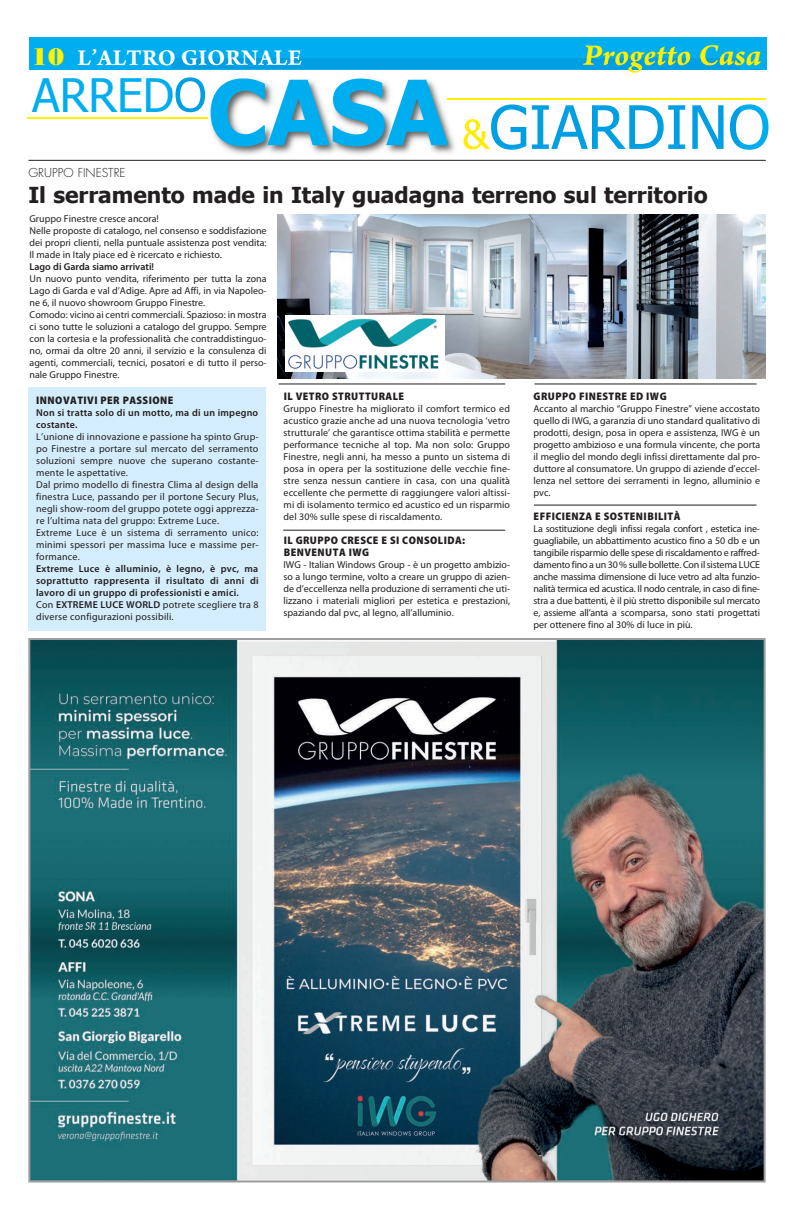
<style>
.page{position:relative;width:794px;height:1208px;background:#fff}
.page>*{position:absolute;margin:0;border:0;box-sizing:border-box;transform-origin:0 0}
.t1{font:700 90px "Tahoma";color:#00aeef}
.t2{font:46px "Tahoma";color:#00aeef}
.t3{font:32px "Arno Pro Bold Italic Sm Text";color:#fff101}
.t4{font:700 24px "Arno Pro";letter-spacing:.01em;color:#fff}
.t5{font:700 22px "Tahoma";color:#231f20}
.t6{font:300 12px "Futura Std";color:#231f20}
.t7{font:900 semi-condensed 11px/12px "Myriad Pro";letter-spacing:.04em;color:#231f20}
.t8{font:10px/12px "Myriad Pro";color:#231f20;text-align:justify}
.t9{font:10px/12px "Myriad Pro";letter-spacing:.02em;color:#231f20}
.t10{font:600 10px/12px "Myriad Pro";letter-spacing:.02em;color:#231f20}
.t11{font:600 10px "Myriad Pro";color:#231f20}
.s1{font-family:"Bodoni Std Poster";font-weight:400;color:#fff101}
.s2{font-weight:400}
</style>
<div class="page">
<img style="left:28px;top:638px;width:737px;height:544px">
<div style="left:29px;top:37px;width:737px;height:33px;background:#00aeef"></div>
<hr style="left:27px;top:117px;width:181px;height:2px;background:#fff101">
<hr style="left:447px;top:98px;width:318px;height:2px;background:#fff101">
<img style="left:172px;top:58px;width:567px;height:102px">
<img style="left:172px;top:58px;width:129px;height:7px">
<img style="left:302px;top:65px;width:272px;height:1px">
<img style="left:583px;top:58px;width:156px;height:15px">
<img style="left:172px;top:77px;width:33px;height:35px">
<img style="left:463px;top:119px;width:27px;height:30px">
<img style="left:491px;top:104px;width:248px;height:46px">
<img style="left:172px;top:117px;width:36px;height:2px">
<img style="left:447px;top:98px;width:292px;height:2px">
<hr style="left:29px;top:160px;width:737px;height:1px;background:#231f20">
<img style="left:278px;top:214px;width:487px;height:164px">
<img style="left:285px;top:315px;width:160px;height:56px">
<div style="left:29px;top:387px;width:237px;height:244px;background:#d4edfc"></div>
<hr style="left:534px;top:384px;width:222px;height:1px;background:#231f20">
<hr style="left:534px;top:505px;width:222px;height:1px;background:#231f20">
<hr style="left:283px;top:530px;width:222px;height:1px;background:#231f20">
<hr style="left:279px;top:384px;width:226px;height:1px;background:#231f20">
<h3 class="t4" style="left:32px;top:42px;width:271px"><span class="s1">10</span> L’ALTRO GIORNALE</h3>
<h3 class="t3" style="left:583px;top:35px;width:180px">Progetto Casa</h3>
<h2 class="t2" style="left:32px;top:64px;width:176px">ARREDO</h2>
<h1 class="t1" style="left:208px;top:49px;width:242px">CASA</h1>
<p class="t6" style="left:28px;top:165px;width:99px">GRUPPO FINESTRE</p>
<h3 class="t5" style="left:28px;top:180px;width:681px">Il serramento made in Italy guadagna terreno sul territorio</h3>
<p class="t8" style="left:30px;top:213px;width:239px;text-align:left">Gruppo Finestre cresce ancora!<br>Nelle proposte di catalogo, nel consenso e soddisfazione dei propri clienti, nella puntuale assistenza post vendita:<br>Il made in Italy piace ed è ricercato e richiesto.</p>
<p class="t11" style="left:30px;top:262px;width:126px">Lago di Garda siamo arrivati!</p>
<p class="t8" style="left:30px;top:273px;width:239px;text-align:left">Un nuovo punto vendita, riferimento per tutta la zona Lago di Garda e val d’Adige. Apre ad Affi, in via Napoleo&shy;ne 6, il nuovo showroom Gruppo Finestre.<br>Comodo: vicino ai centri commerciali. Spazioso: in mostra ci sono tutte le soluzioni a catalogo del gruppo. Sempre con la cortesia e la professionalità che contraddistinguo&shy;no, ormai da oltre 20 anni, il servizio e la consulenza di agenti, commerciali, tecnici, posatori e di tutto il perso&shy;nale Gruppo Finestre.</p>
<p class="t7" style="left:36px;top:394px;width:139px">INNOVATIVI PER PASSIONE</p>
<p class="t10" style="left:36px;top:407px;width:223px">Non si tratta solo di un motto, ma di un impegno costante.</p>
<p class="t9" style="left:36px;top:431px;width:224px">L’unione di innovazione e passione ha spinto Grup&shy;po Finestre a portare sul mercato del serramento soluzioni sempre nuove che superano costante&shy;mente le aspettative.<br>Dal primo modello di finestra Clima al design della finestra Luce, passando per il portone Secury Plus, negli show-room del gruppo potete oggi apprezza&shy;re l’ultima nata del gruppo: Extreme Luce.<br>Extreme Luce è un sistema di serramento unico: minimi spessori per massima luce e massime per&shy;formance.</p>
<p class="t10" style="left:36px;top:563px;width:224px">Extreme Luce è alluminio, è legno, è pvc, ma soprattutto rappresenta il risultato di anni di lavoro di un gruppo di professionisti e amici.<br><span class="s2">Con</span> EXTREME LUCE WORLD <span class="s2">potrete scegliere tra 8 diverse configurazioni possibili.</span></p>
<p class="t7" style="left:284px;top:390px;width:122px">IL VETRO STRUTTURALE</p>
<p class="t8" style="left:283px;top:403px;width:228px">Gruppo Finestre ha migliorato il comfort termico ed acustico grazie anche ad una nuova tecnologia ‘vetro strutturale’ che garantisce ottima stabilità e permette performance tecniche al top. Ma non solo: Gruppo Finestre, negli anni, ha messo a punto un sistema di posa in opera per la sostituzione delle vecchie fine&shy;stre senza nessun cantiere in casa, con una qualità eccellente che permette di raggiungere valori altissi&shy;mi di isolamento termico ed acustico ed un risparmio del 30% sulle spese di riscaldamento.</p>
<p class="t7" style="left:284px;top:534px;width:183px">IL GRUPPO CRESCE E SI CONSOLIDA:<br>BENVENUTA IWG</p>
<p class="t8" style="left:283px;top:559px;width:228px">IWG - Italian Windows Group - è un progetto ambizio&shy;so a lungo termine, volto a creare un gruppo di azien&shy;de d’eccellenza nella produzione di serramenti che uti&shy;lizzano i materiali migliori per estetica e prestazioni, spaziando dal pvc, al legno, all’alluminio.</p>
<p class="t7" style="left:533px;top:390px;width:134px">GRUPPO FINESTRE ED IWG</p>
<p class="t8" style="left:533px;top:403px;width:228px">Accanto al marchio “Gruppo Finestre” viene accostato quello di IWG, a garanzia di uno standard qualitativo di prodotti, design, posa in opera e assistenza, IWG è un progetto ambizioso e una formula vincente, che porta il meglio del mondo degli infissi direttamente dal pro&shy;duttore al consumatore. Un gruppo di aziende d’eccel&shy;lenza nel settore dei serramenti in legno, alluminio e pvc.</p>
<p class="t7" style="left:533px;top:510px;width:148px">EFFICIENZA E SOSTENIBILITÀ</p>
<p class="t8" style="left:533px;top:523px;width:228px">La sostituzione degli infissi regala confort , estetica ine&shy;guagliabile, un abbattimento acustico fino a 50 db e un tangibile risparmio delle spese di riscaldamento e raffred&shy;damento fino a un 30 % sulle bollette. Con il sistema LUCE anche massima dimensione di luce vetro ad alta funzio&shy;nalità termica ed acustica. Il nodo centrale, in caso di fine&shy;stra a due battenti, è il più stretto disponibile sul mercato e, assieme all’anta a scomparsa, sono stati progettati per ottenere fino al 30% di luce in più.</p>
</div>
